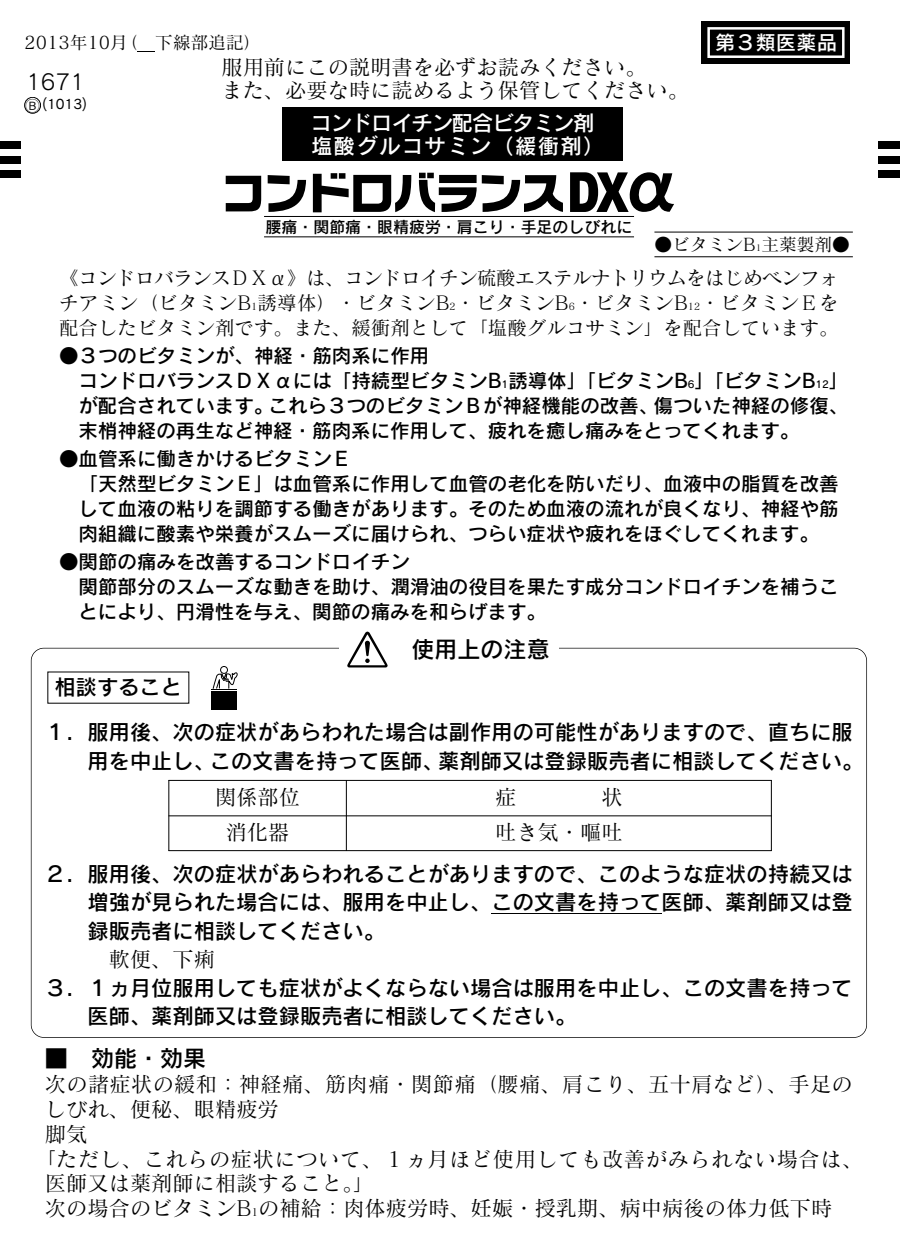
<style>
.page{position:relative;width:900px;height:1241px;background:#fff}
.page>*{position:absolute;margin:0;border:0;box-sizing:border-box;transform-origin:0 0}
.t1{font:23px "Rodin Pro DB";color:#000}
.t2{font:21.25px/28.2px "Rodin Pro DB";color:#000}
.t3{font:21.25px/23px "Matisse Pro M";color:#000}
.t4{font:21.25px "Matisse Pro M";letter-spacing:.025em;color:#000}
.t5{font:21.25px/23px "Rodin Pro DB";letter-spacing:-.05em;color:#fff}
.t6{font:21.25px "Rodin Pro M";color:#000}
.t7{font:20px "Rodin Pro DB 90 pv RKSJ H";letter-spacing:.02em;color:#fff}
.t8{font:19.5px/24.8px "Rodin Pro DB";color:#000}
.t9{font:19.5px/24.8px "Matisse Pro M";color:#000;text-align:justify}
.t10{font:17.75px "Matisse Pro M";color:#000}
.t11{font:16px "Rodin Pro DB";color:#000}
.t12{font:14.25px "Cezanne Pro M";color:#000}
.s1{font-family:"Gthfr Alpha"}
.s2{font-size:8.75px}
.s3{font-size:9.75px}
.s4{font-size:10.75px}
</style>
<div class="page">
<hr style="left:491px;top:913px;width:43px;height:1px;background:#000">
<hr style="left:534px;top:913px;width:42px;height:1px;background:#000">
<svg style="left:576px;top:913px;width:43px;height:1px"></svg>
<hr style="left:619px;top:913px;width:43px;height:1px;background:#000">
<div style="left:220px;top:666px;width:8px;height:7px;border:1px solid #000;border-radius:50%"></div>
<svg style="left:211px;top:672px;width:27px;height:18px"></svg>
<div style="left:211px;top:690px;width:26px;height:19px;background:#000"></div>
<svg style="left:347px;top:631px;width:41px;height:36px"></svg>
<div style="left:282px;top:108px;width:341px;height:53px;background:#000"></div>
<div style="left:0;top:142px;width:21px;height:7px;background:#000"></div>
<div style="left:879px;top:142px;width:21px;height:7px;background:#000"></div>
<div style="left:0;top:156px;width:21px;height:7px;background:#000"></div>
<div style="left:0;top:170px;width:21px;height:7px;background:#000"></div>
<div style="left:879px;top:156px;width:21px;height:7px;background:#000"></div>
<div style="left:879px;top:170px;width:21px;height:7px;background:#000"></div>
<hr style="left:654px;top:231px;width:199px;height:1px;background:#000">
<hr style="left:654px;top:256px;width:199px;height:1px;background:#000">
<hr style="left:264px;top:216px;width:370px;height:1px;background:#000">
<hr style="left:264px;top:236px;width:370px;height:1px;background:#000">
<div style="left:24px;top:97px;width:17px;height:16px;border:1px solid #000;border-radius:50%"></div>
<div style="left:702px;top:21px;width:148px;height:43px;background:#000"></div>
<div style="left:707px;top:27px;width:138px;height:31px;border:2px solid #fff"></div>
<svg style="left:226px;top:176px;width:35px;height:35px"></svg>
<svg style="left:268px;top:175px;width:38px;height:37px"></svg>
<svg style="left:313px;top:173px;width:250px;height:39px"></svg>
<svg style="left:570px;top:172px;width:104px;height:40px"></svg>
<hr style="left:168px;top:780px;width:1px;height:70px;background:#000">
<hr style="left:346px;top:780px;width:1px;height:70px;background:#000">
<hr style="left:771px;top:780px;width:1px;height:70px;background:#000">
<hr style="left:168px;top:779px;width:604px;height:1px;background:#000">
<hr style="left:168px;top:815px;width:604px;height:1px;background:#000">
<hr style="left:168px;top:850px;width:604px;height:1px;background:#000">
<p class="t10" style="left:24px;top:35px;width:239px">2013年10月（ 下線部追記）</p>
<p class="t7" style="left:715px;top:35px;width:123px">第３類医薬品</p>
<p class="t6" style="left:26px;top:74px;width:60px">1671</p>
<p class="t12" style="left:26px;top:98px;width:63px"><span class="s1">B</span> (1013)</p>
<p class="t3" style="left:221px;top:59px;width:469px">服用前にこの説明書を必ずお読みください。<br>また、必要な時に読めるよう保管してください。</p>
<p class="t5" style="left:311px;top:114px;width:295px">コンドロイチン配合ビタミン剤塩酸グルコサミン（緩衝剤）</p>
<p class="t11" style="left:266px;top:221px;width:368px">腰痛・関節痛・眼精疲労・肩こり・手足のしびれに</p>
<p class="t10" style="left:654px;top:238px;width:197px">●ビタミンB<span class="s2">1</span>主薬製剤●</p>
<p class="t9" style="left:59px;top:268px;width:781px">《コンドロバランスＤＸα》は、コンドロイチン硫酸エステルナトリウムをはじめベンフォチアミン（ビタミンB<span class="s3">1</span>誘導体）・ビタミンB<span class="s3">2</span>・ビタミンB<span class="s3">6</span>・ビタミンB<span class="s3">12</span>・ビタミンＥを配合したビタミン剤です。また、緩衝剤として「塩酸グルコサミン」を配合しています。</p>
<p class="t8" style="left:78px;top:346px;width:772px;text-indent:-19px">●３つのビタミンが、神経・筋肉系に作用<br>コンドロバランスＤＸαには「持続型ビタミンB<span class="s3">1</span>誘導体」「ビタミンB<span class="s3">6</span>」「ビタミンB<span class="s3">12</span>」が配合されています。これら３つのビタミンＢが神経機能の改善、傷ついた神経の修復、末梢神経の再生など神経・筋肉系に作用して、疲れを癒し痛みをとってくれます。</p>
<p class="t8" style="left:78px;top:449px;width:762px;text-indent:-19px">●血管系に働きかけるビタミンＥ<br>「天然型ビタミンＥ」は血管系に作用して血管の老化を防いだり、血液中の脂質を改善して血液の粘りを調節する働きがあります。そのため血液の流れが良くなり、神経や筋肉組織に酸素や栄養がスムーズに届けられ、つらい症状や疲れをほぐしてくれます。</p>
<p class="t8" style="left:78px;top:552px;width:762px;text-indent:-19px">●関節の痛みを改善するコンドロイチン<br>関節部分のスムーズな動きを助け、潤滑油の役目を果たす成分コンドロイチンを補うことにより、円滑性を与え、関節の痛みを和らげます。</p>
<p class="t2" style="left:55px;top:675px;width:129px">相談すること</p>
<p class="t1" style="left:412px;top:641px;width:140px">使用上の注意</p>
<p class="t2" style="left:87px;top:721px;width:777px;text-indent:-42px">１． 服用後、次の症状があらわれた場合は副作用の可能性がありますので、直ちに服用を中止し、この文書を持って医師、薬剤師又は登録販売者に相談してください。</p>
<p class="t3" style="left:215px;top:782px;width:87px;line-height:35px;text-align:center">関係部位消化器</p>
<p class="t3" style="left:495px;top:823px;width:129px">吐き気・嘔吐</p>
<p class="t2" style="left:87px;top:862px;width:767px;text-align:justify;text-indent:-42px">２．服用後、次の症状があらわれることがありますので、このような症状の持続又は増強が見られた場合には、服用を中止し、この文書を持って医師、薬剤師又は登録販売者に相談してください。</p>
<p class="t3" style="left:109px;top:950px;width:108px">軟便、下痢</p>
<p class="t2" style="left:87px;top:976px;width:767px;text-indent:-42px">３．１ヵ月位服用しても症状がよくならない場合は服用を中止し、この文書を持って医師、薬剤師又は登録販売者に相談してください。</p>
<p class="t1" style="left:45px;top:1049px;width:163px">■　効能・効果</p>
<p class="t3" style="left:45px;top:1075px;width:809px">次の諸症状の緩和：神経痛、筋肉痛・関節痛（腰痛、肩こり、五十肩など）、手足の</p>
<p class="t3" style="left:45px;top:1100px;width:235px">しびれ、便秘、眼精疲労</p>
<p class="t3" style="left:45px;top:1124px;width:44px">脚気</p>
<p class="t4" style="left:35px;top:1150px;width:830px">「ただし、これらの症状について、１ヵ月ほど使用しても改善がみられない場合は、</p>
<p class="t3" style="left:45px;top:1174px;width:331px">医師又は薬剤師に相談すること。」</p>
<p class="t3" style="left:45px;top:1199px;width:789px">次の場合のビタミンB<span class="s4">1</span>の補給：肉体疲労時、妊娠・授乳期、病中病後の体力低下時</p>
</div>
